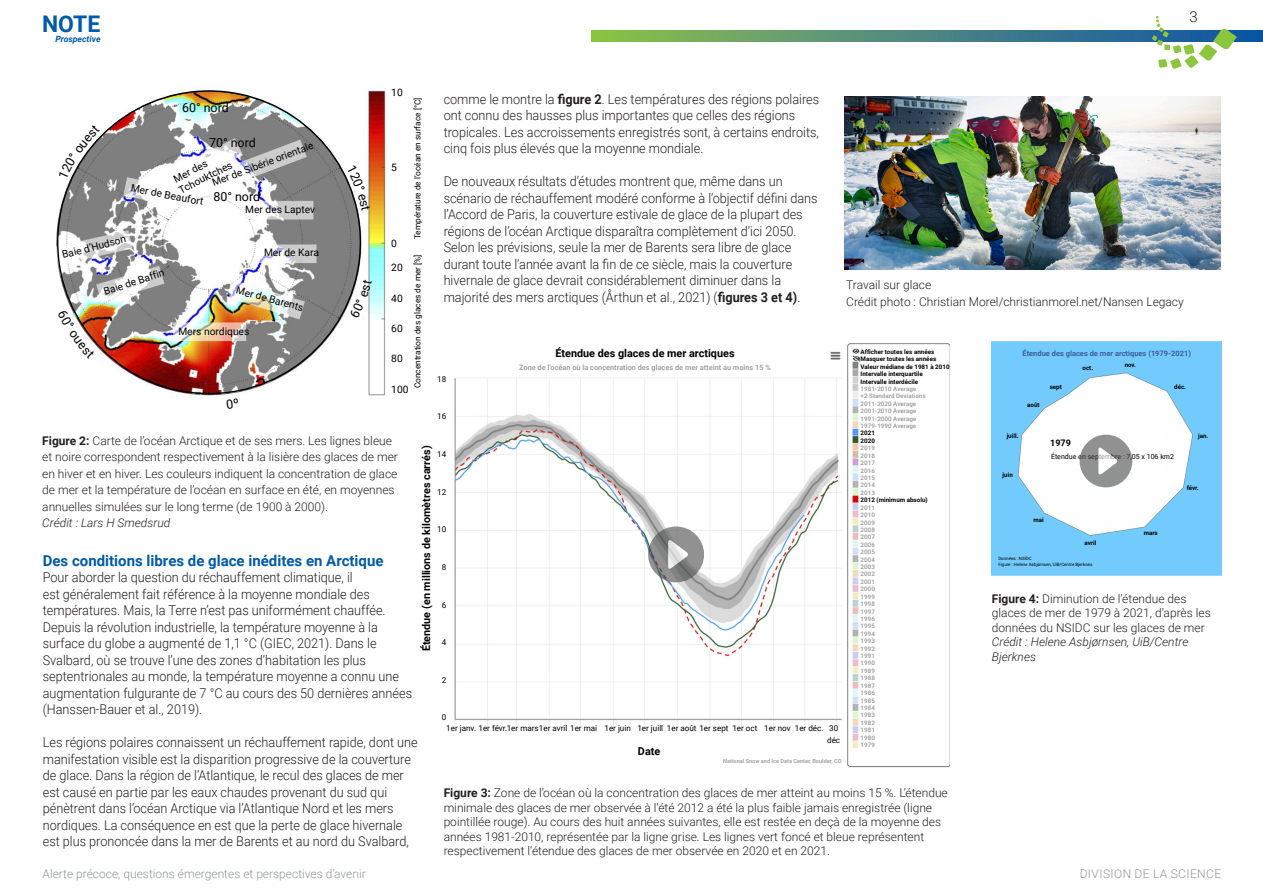
<style>
.page{position:relative;width:1263px;height:893px;background:#fff}
.page>*{position:absolute;margin:0;border:0;box-sizing:border-box;transform-origin:0 0}
.t1{font:700 22.95px "Roboto";color:#015aaa}
.FB_subhead{font:700 15px "Roboto";color:#015aaa}
.t2{font:300 15px "Roboto";color:#231f20}
.FB_Body{font:300 13.5px/16.5px "Roboto";color:#231f20;scale:.94 1}
.t3{font:12.45px "Roboto";color:#000}
.FB_Section_heading{font:300 12px/14.4px "Roboto";color:#231f20}
.FB_Section_heading-2{font:italic 300 12px/14.4px "Roboto";color:#231f20}
.t4{font:300 12px "Roboto";color:#939598}
.t5{font:300 12px "Roboto";letter-spacing:.035em;color:#939598}
.t6{font:700 10.8px "Roboto";color:#000}
.t7{font:10.2px "Roboto";color:#000}
.t8{font:700 9px "Roboto";color:#000}
.t9{font:italic 700 8.7px "Roboto";color:#015aaa}
.t10{font:8.25px "Roboto";color:#000}
.t11{font:8.1px "Roboto";color:#000}
.t12{font:700 7.5px "Roboto";color:#3d5e9b}
.t13{font:700 7.35px "Roboto";color:#a4a4a4}
.t14{font:7.05px "Roboto";color:#000}
.t15{font:700 6.3px/7.4px "Roboto";color:#a4a4a4}
.t16{font:700 6.15px "Roboto";color:#000}
.t17{font:700 5.55px "Roboto";color:#a4a4a4}
.t18{font:4.5px/5.2px "Roboto";color:#000}
.s1{font-weight:700}
.s2{color:#000}
</style>
<div class="page">
<svg style="left:591px;top:30px;width:672px;height:12px;background:#548e78"></svg>
<svg style="left:1152px;top:16px;width:85px;height:53px"></svg>
<img style="left:454px;top:343px;width:496px;height:425px">
<img style="left:56px;top:88px;width:330px;height:309px">
<img style="left:992px;top:342px;width:229px;height:233px">
<img style="left:845px;top:97px;width:375px;height:173px">
<svg style="left:648px;top:526px;width:56px;height:56px;background:#a3a4a4"></svg>
<svg style="left:1079px;top:435px;width:53px;height:52px"></svg>
<svg style="left:58px;top:125px;width:42px;height:54px"></svg>
<svg style="left:347px;top:165px;width:23px;height:46px"></svg>
<svg style="left:58px;top:310px;width:37px;height:48px"></svg>
<svg style="left:350px;top:280px;width:22px;height:38px"></svg>
<h1 class="t1" style="left:42px;top:8px;width:60px">NOTE</h1>
<p class="t9" style="left:55px;top:33px;width:47px">Prospective</p>
<p class="t2" style="left:1189px;top:6px;width:10px">3</p>
<p class="t7" style="left:391px;top:85px;width:13px">10</p>
<p class="FB_Body" style="left:444px;top:90px;width:401px">comme le montre la <span class="s1">figure 2</span>. Les températures des régions polaires ont connu des hausses plus importantes que celles des régions tropicales. Les accroissements enregistrés sont, à certains endroits, cinq fois plus élevés que la moyenne mondiale.</p>
<p class="FB_Body" style="left:444px;top:172px;width:399px">De nouveaux résultats d’études montrent que, même dans un scénario de réchauffement modéré conforme à l’objectif défini dans l’Accord de Paris, la couverture estivale de glace de la plupart des régions de l’océan Arctique disparaîtra complètement d’ici 2050.<br>Selon les prévisions, seule la mer de Barents sera libre de glace durant toute l’année avant la fin de ce siècle, mais la couverture hivernale de glace devrait considérablement diminuer dans la majorité des mers arctiques (Årthun et al., 2021) (<span class="s1">figures 3 et 4)</span>.</p>
<p class="t10" style="left:412px;top:239px;width:143px;rotate:-90deg">Température de l’océan en surface [°C]</p>
<p class="t3" style="left:182px;top:99px;width:48px">60° nord</p>
<p class="t3" style="left:209px;top:133px;width:48px">70° nord</p>
<p class="t7" style="left:210px;top:176px;width:109px;rotate:-21deg">Mer de Sibérie orientale</p>
<p class="t7" style="left:171px;top:173px;width:38px;rotate:-27deg">Mer des</p>
<p class="t7" style="left:176px;top:184px;width:60px;rotate:-27deg">Tchouktches</p>
<p class="t7" style="left:391px;top:160px;width:7px">5</p>
<p class="t7" style="left:132px;top:180px;width:75px;rotate:11deg">Mer de Beaufort</p>
<p class="t3" style="left:213px;top:188px;width:48px">80° nord</p>
<p class="t7" style="left:245px;top:202px;width:71px">Mer des Laptev</p>
<p class="t7" style="left:60px;top:248px;width:67px;rotate:-14deg">Baie d’Hudson</p>
<p class="t7" style="left:391px;top:236px;width:7px">0</p>
<p class="t7" style="left:391px;top:260px;width:13px">20</p>
<p class="t7" style="left:391px;top:291px;width:13px">40</p>
<p class="t7" style="left:391px;top:321px;width:13px">60</p>
<p class="t7" style="left:391px;top:351px;width:13px">80</p>
<p class="t7" style="left:391px;top:382px;width:19px">100</p>
<p class="t7" style="left:264px;top:245px;width:56px">Mer de Kara</p>
<p class="t10" style="left:412px;top:388px;width:135px;rotate:-90deg">Concentration des glaces de mer [%]</p>
<p class="t7" style="left:102px;top:285px;width:65px;rotate:-18deg">Baie de Baffin</p>
<p class="FB_Section_heading" style="left:846px;top:277px;width:87px">Travail sur glace</p>
<p class="FB_Section_heading" style="left:846px;top:294px;width:339px">Crédit photo : Christian Morel/christianmorel.net/Nansen Legacy</p>
<p class="t7" style="left:238px;top:283px;width:71px;rotate:15deg">Mer de Barents</p>
<p class="t7" style="left:178px;top:324px;width:72px">Mers nordiques</p>
<p class="t6" style="left:555px;top:345px;width:181px">Étendue des glaces de mer arctiques</p>
<p class="t13" style="left:519px;top:362px;width:253px">Zone de l’océan où la concentration des glaces de mer atteint au moins 15 %</p>
<p class="t12" style="left:1022px;top:348px;width:170px">Étendue des glaces de mer arctiques (1979-2021)</p>
<p class="t16" style="left:1125px;top:360px;width:13px">nov.</p>
<p class="t16" style="left:1174px;top:383px;width:13px">déc.</p>
<p class="t15" style="left:861px;top:348px;width:90px"><span class="s2">Afficher toutes les années<br>Masquer toutes les années<br>Valeur médiane de 1981 à 2010<br>Intervalle interquartile<br>Intervalle interdécile<br></span>1981-2010 Average<br>+2 Standard Deviations<br>2011-2020 Average<br>2001-2010 Average<br>1991-2000 Average<br>1979-1990 Average<br><span class="s2">2021<br>2020<br></span>2019<br>2018<br>2017<br>2016<br>2015<br>2014<br>2013<br><span class="s2">2012 (minimum absolu)<br></span>2011<br>2010<br>2009<br>2008<br>2007<br>2006<br>2005<br>2004<br>2003<br>2002<br>2001<br>2000<br>1999<br>1998<br>1997<br>1996<br>1995<br>1994<br>1993<br>1992<br>1991<br>1990<br>1989<br>1988<br>1987<br>1986<br>1985<br>1984<br>1983<br>1982<br>1981<br>1980<br>1979</p>
<p class="t16" style="left:1082px;top:363px;width:12px">oct.</p>
<p class="t11" style="left:437px;top:373px;width:11px">18</p>
<p class="t11" style="left:437px;top:411px;width:11px">16</p>
<p class="t11" style="left:437px;top:449px;width:11px">14</p>
<p class="t11" style="left:437px;top:486px;width:11px">12</p>
<p class="t11" style="left:437px;top:524px;width:11px">10</p>
<p class="t11" style="left:442px;top:561px;width:6px">8</p>
<p class="t11" style="left:442px;top:599px;width:6px">6</p>
<p class="t11" style="left:442px;top:637px;width:6px">4</p>
<p class="t11" style="left:442px;top:674px;width:6px">2</p>
<p class="t11" style="left:442px;top:712px;width:6px">0</p>
<p class="t16" style="left:1050px;top:383px;width:14px">sept</p>
<p class="t16" style="left:1027px;top:400px;width:14px">août</p>
<p class="t16" style="left:1007px;top:431px;width:13px">juill.</p>
<p class="t16" style="left:1198px;top:431px;width:12px">jan.</p>
<p class="FB_Section_heading" style="left:42px;top:432px;width:357px;line-height:16.5px"><span class="s1">Figure 2:</span> Carte de l’océan Arctique et de ses mers. Les lignes bleue et noire correspondent respectivement à la lisière des glaces de mer en hiver et en hiver. Les couleurs indiquent la concentration de glace de mer et la température de l’océan en surface en été, en moyennes annuelles simulées sur le long terme (de 1900 à 2000).</p>
<p class="FB_Section_heading-2" style="left:42px;top:515px;width:130px">Crédit : Lars H Smedsrud</p>
<p class="t8" style="left:1050px;top:436px;width:22px">1979</p>
<p class="t14" style="left:1051px;top:451px;width:125px">Étendue en septembre : 7,05 x 106 km2</p>
<p class="t6" style="left:419px;top:651px;width:207px;rotate:-90deg">Étendue (en millions de kilomètres carrés)</p>
<p class="t16" style="left:1003px;top:470px;width:12px">juin</p>
<p class="t16" style="left:1187px;top:484px;width:14px">févr.</p>
<p class="t16" style="left:1033px;top:516px;width:12px">mai</p>
<p class="t16" style="left:1144px;top:529px;width:16px">mars</p>
<p class="t16" style="left:1084px;top:538px;width:13px">avril</p>
<p class="FB_subhead" style="left:43px;top:550px;width:342px">Des conditions libres de glace inédites en Arctique</p>
<p class="FB_Body" style="left:43px;top:568px;width:394px">Pour aborder la question du réchauffement climatique, il<br>est généralement fait référence à la moyenne mondiale des températures. Mais, la Terre n’est pas uniformément chauffée.<br>Depuis la révolution industrielle, la température moyenne à la surface du globe a augmenté de 1,1 °C (GIEC, 2021). Dans le Svalbard, où se trouve l’une des zones d’habitation les plus septentrionales au monde, la température moyenne a connu une augmentation fulgurante de 7 °C au cours des 50 dernières années (Hanssen-Bauer et al., 2019).</p>
<p class="FB_Body" style="left:43px;top:733px;width:400px">Les régions polaires connaissent un réchauffement rapide, dont une manifestation visible est la disparition progressive de la couverture de glace. Dans la région de l’Atlantique, le recul des glaces de mer est causé en partie par les eaux chaudes provenant du sud qui pénètrent dans l’océan Arctique via l’Atlantique Nord et les mers nordiques. La conséquence en est que la perte de glace hivernale est plus prononcée dans la mer de Barents et au nord du Svalbard,</p>
<p class="t18" style="left:998px;top:556px;width:96px">Données : NSIDC<br>Figure : Helene Asbjørnsen, UiB/Centre Bjerknes</p>
<p class="FB_Section_heading" style="left:992px;top:591px;width:220px"><span class="s1">Figure 4:</span> Diminution de l’étendue des glaces de mer de 1979 à 2021, d’après les données du NSIDC sur les glaces de mer</p>
<p class="FB_Section_heading-2" style="left:992px;top:634px;width:198px">Crédit : Helene Asbjørnsen, UiB/Centre<br>Bjerknes</p>
<p class="t11" style="left:446px;top:722px;width:393px">1er janv. 1er févr.1er mars1er avril 1er mai 1er juin 1er juill 1er août 1er sept 1er oct 1er nov 1er déc. 30</p>
<p class="t11" style="left:827px;top:734px;width:15px">déc</p>
<p class="t6" style="left:638px;top:744px;width:24px">Date</p>
<p class="t17" style="left:723px;top:757px;width:120px">National Snow and Ice Data Center, Boulder, CO</p>
<p class="FB_Section_heading" style="left:444px;top:785px;width:506px"><span class="s1">Figure 3:</span> Zone de l’océan où la concentration des glaces de mer atteint au moins 15 %. L’étendue minimale des glaces de mer observée à l’été 2012 a été la plus faible jamais enregistrée (ligne pointillée rouge). Au cours des huit années suivantes, elle est restée en deçà de la moyenne des années 1981-2010, représentée par la ligne grise. Les lignes vert foncé et bleue représentent respectivement l’étendue des glaces de mer observée en 2020 et en 2021.</p>
<p class="t4" style="left:43px;top:865px;width:325px">Alerte précoce, questions émergentes et perspectives d’avenir</p>
<p class="t5" style="left:1080px;top:865px;width:143px">DIVISION DE LA SCIENCE</p>
</div>
